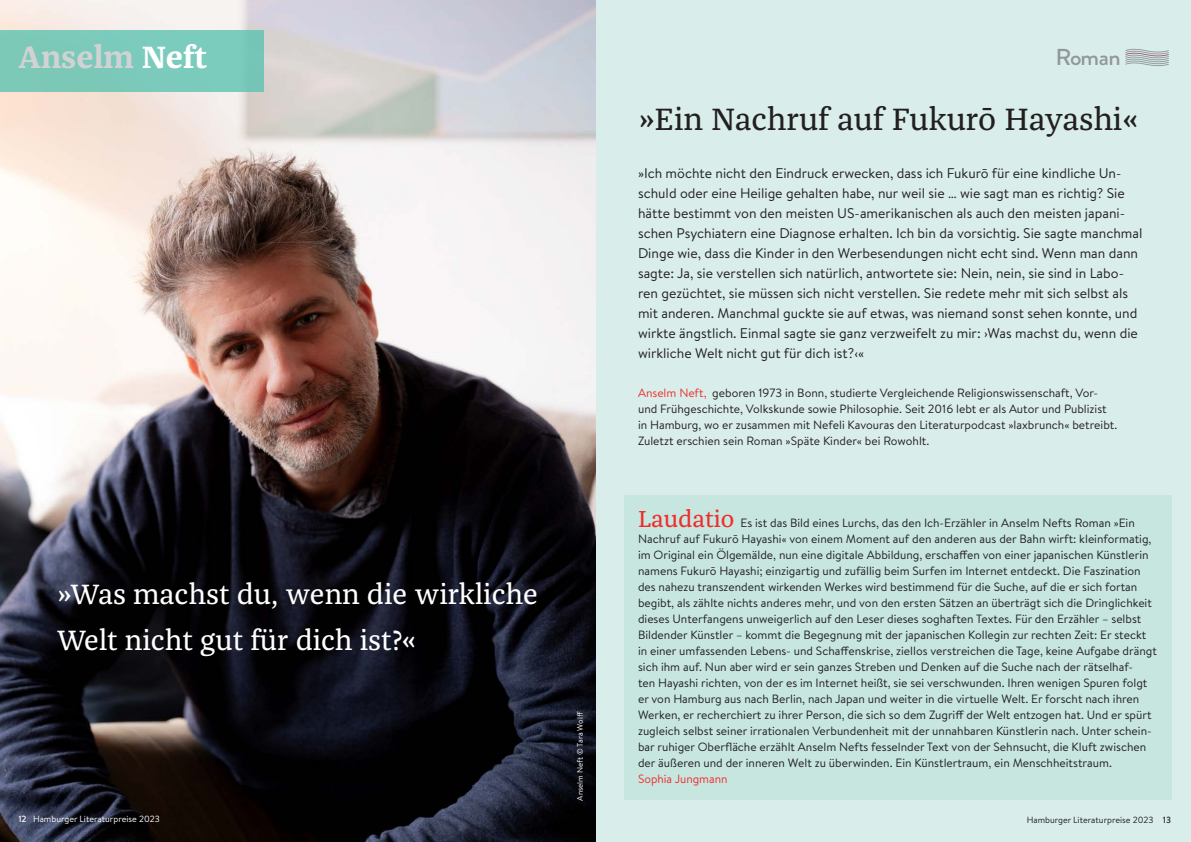
<style>
.page{position:relative;width:1191px;height:842px;background:#d9eeea}
.page>*{position:absolute;margin:0;border:0;box-sizing:border-box;transform-origin:0 0}
.t1{font:32px "Franziska Pro";color:#231f20}
.t2{font:700 32px "Franziska Pro";color:#d1d2d4}
.t3{font:29px/46px "Franziska Pro";color:#fff}
.t4{font:500 23px "Brandon Grotesque";letter-spacing:-.035em;color:#92979a;scale:1.05 1}
.t5{font:14px/20px "Brandon Text";color:#231f20}
.t6{font:12px/16px "Brandon Text";color:#231f20}
.t7{font:9px "Brandon Text";color:#fff}
.t8{font:9px "Brandon Text";color:#231f20}
.t9{font:500 9px "Brandon Text";color:#fff}
.t10{font:8px "Brandon Text";color:#fff}
.s1{color:#fff}
.s2{color:#ee2e2c}
.s3{font-family:"Franziska Pro";font-size:24px;color:#ee2e2c}
.s4{font-weight:500}
</style>
<div class="page">
<div style="left:624px;top:495px;width:547px;height:304px;background:#c7e6e0"></div>
<svg style="left:1125px;top:48px;width:43px;height:19px"></svg>
<img style="left:0;top:0;width:595px;height:842px">
<div style="left:0;top:30px;width:264px;height:62px;background:#7bcaba"></div>
<p class="t2" style="left:18px;top:37px;width:190px">Anselm <span class="s1">Neft</span></p>
<p class="t3" style="left:57px;top:571px;width:482px">»Was machst du, wenn die wirkliche<br>Welt nicht gut für dich ist?«</p>
<p class="t10" style="left:574px;top:801px;width:91px;rotate:-90deg">Anselm Neft © Tara Wolff</p>
<p class="t4" style="left:1055px;top:41px;width:63px">Roman</p>
<p class="t1" style="left:638px;top:99px;width:502px">»Ein Nachruf auf Fukurō Hayashi«</p>
<p class="t5" style="left:638px;top:162px;width:506px">»Ich möchte nicht den Eindruck erwecken, dass ich Fukurō für eine kindliche Un&shy;schuld oder eine Heilige gehalten habe, nur weil sie … wie sagt man es richtig? Sie hätte bestimmt von den meisten US-amerikanischen als auch den meisten japani&shy;schen Psychiatern eine Diagnose erhalten. Ich bin da vorsichtig. Sie sagte manchmal Dinge wie, dass die Kinder in den Werbesendungen nicht echt sind. Wenn man dann sagte: Ja, sie verstellen sich natürlich, antwortete sie: Nein, nein, sie sind in Labo&shy;ren gezüchtet, sie müssen sich nicht verstellen. Sie redete mehr mit sich selbst als mit anderen. Manchmal guckte sie auf etwas, was niemand sonst sehen konnte, und wirkte ängstlich. Einmal sagte sie ganz verzweifelt zu mir: ›Was machst du, wenn die wirkliche Welt nicht gut für dich ist?‹«</p>
<p class="t6" style="left:638px;top:385px;width:481px"><span class="s2">Anselm Neft,</span> geboren 1973 in Bonn, studierte Vergleichende Religionswissenschaft, Vor&shy;und Frü hgeschichte, Volkskunde sowie Philosophie. Seit 2016 lebt er als Autor und Publizist in Hamburg, wo er zusammen mit Nefeli Kavouras den Literaturpodcast »laxbrunch« betreibt.<br>Zuletzt erschien sein Roman »Späte Kinder« bei Rowohlt.</p>
<p class="t6" style="left:638px;top:514px;width:520px"><span class="s3">Laudatio</span> Es ist das Bild eines Lurchs, das den Ich-Erzähler in Anselm Nefts Roman »Ein Nachruf auf Fukurō Hayashi« von einem Moment auf den anderen aus der Bahn wirft: kleinformatig, im Original ein Ölgemälde, nun eine digitale Abbildung, erschaffen von einer japanischen Künstlerin namens Fukurō Hayashi; einzigartig und zufällig beim Surfen im Internet entdeckt. Die Faszination des nahezu transzendent wirkenden Werkes wird bestimmend für die Suche, auf die er sich fortan begibt, als zählte nichts anderes mehr, und von den ersten Sätzen an überträgt sich die Dringlichkeit dieses Unterfangens unweigerlich auf den Leser dieses soghaften Textes. Für den Erzähler – selbst Bildender Künstler – kommt die Begegnung mit der japanischen Kollegin zur rechten Zeit: Er steckt in einer umfassenden Lebens- und Schaffenskrise, ziellos verstreichen die Tage, keine Aufgabe drängt sich ihm auf. Nun aber wird er sein ganzes Streben und Denken auf die Suche nach der rätselhaf-<br>ten Hayashi richten, von der es im Internet heißt, sie sei verschwunden. Ihren wenigen Spuren folgt er von Hamburg aus nach Berlin, nach Japan und weiter in die virtuelle Welt. Er forscht nach ihren Werken, er recherchiert zu ihrer Person, die sich so dem Zugriff der Welt entzogen hat. Und er spürt zugleich selbst seiner irrationalen Verbundenheit mit der unnahbaren Künstlerin nach. Unter schein&shy;bar ruhiger Oberfläche erzählt Anselm Nefts fesselnder Text von der Sehnsucht, die Kluft zwischen der äußeren und der inneren Welt zu überwinden. Ein Künstlertraum, ein Menschheitstraum.<br><span class="s2">Sophia Jungmann</span></p>
<p class="t9" style="left:18px;top:813px;width:8px">11</p>
<p class="t9" style="left:22px;top:813px;width:6px">2</p>
<p class="t7" style="left:31px;top:813px;width:129px">Hamburger Literaturpreise 2020</p>
<p class="t7" style="left:33px;top:813px;width:128px">Hamburger Literaturpreise 2023</p>
<p class="t8" style="left:1026px;top:813px;width:146px">Hamburger Literaturpreise 2023 <span class="s4">13</span></p>
</div>
